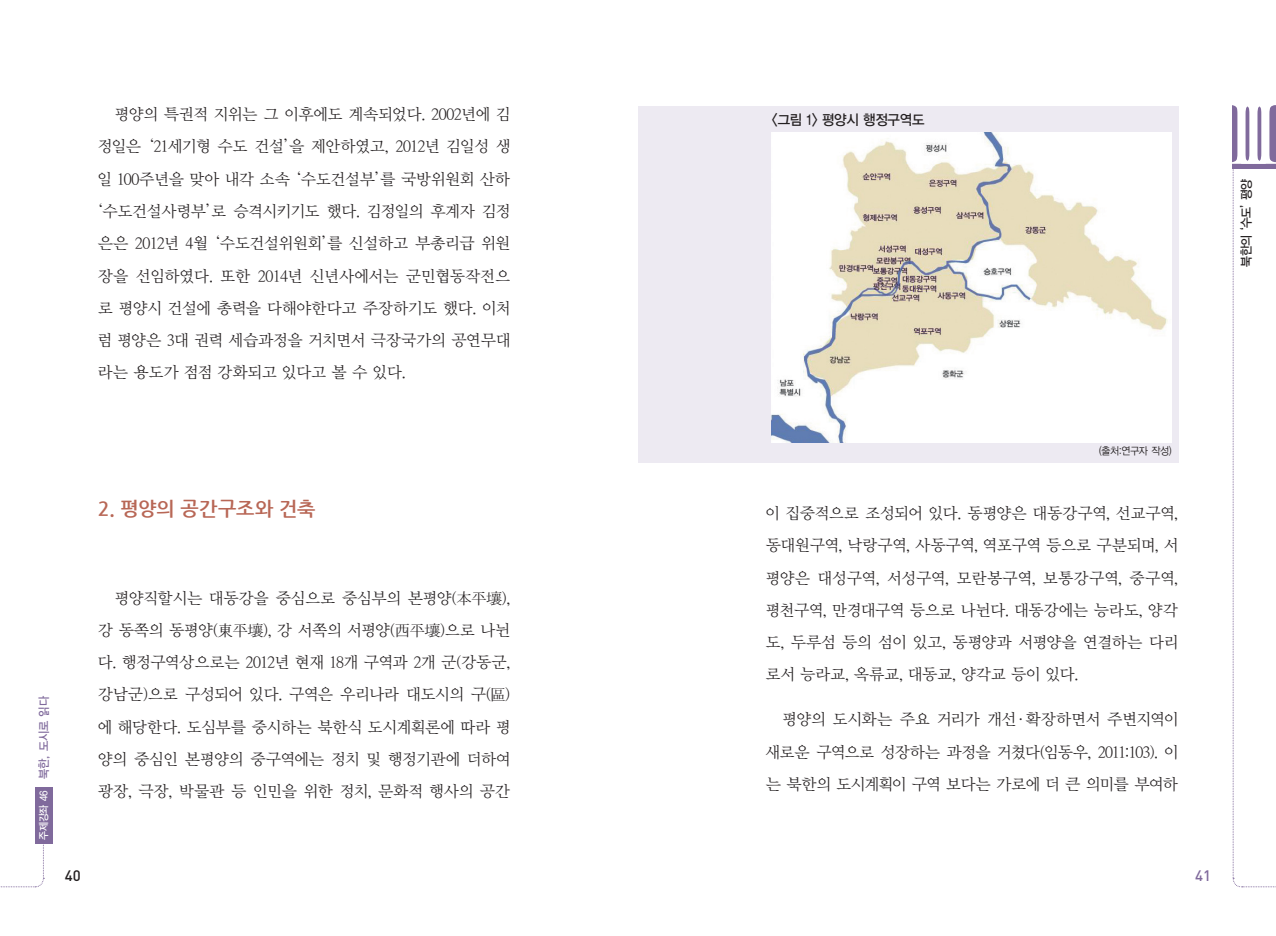
<style>
.page{position:relative;width:1276px;height:936px;background:#fff}
.page>*{position:absolute;margin:0;border:0;box-sizing:border-box;transform-origin:0 0}
.t1{font:91.05px "Times New Roman";color:#fff;scale:.95 1}
.t2{font:700 19.5px "Nanum Gothic";letter-spacing:.005em;color:#b86756}
.t3{font:16.05px/32.2px "Y Mj O42";letter-spacing:-.085em;color:#231f20;text-align:justify}
.t4{font:16.05px "Y Mj O42";letter-spacing:-.105em;color:#231f20}
.t5{font:16.05px "Y Mj O42";letter-spacing:-.065em;color:#231f20}
.t6{font:500 15px "DIN Pro";color:#231f20}
.t7{font:500 15px "DIN Pro";color:#806a9c}
.t8{font:14.25px "YDIYGO130";letter-spacing:-.02em;color:#231f20;scale:.95 1}
.t9{font:12.75px "YDIYGO130";letter-spacing:-.03em;color:#231f20;scale:.93 1}
.t10{font:12px "YDIYGO130";color:#806a9c;scale:.93 1}
.t11{font:10.5px "YDIYGO120";letter-spacing:-.025em;color:#231f20;scale:.93 1}
.t12{font:10.5px "YDIYGO130";letter-spacing:-.015em;color:#fff;scale:.93 1}
</style>
<div class="page">
<svg style="left:1232px;top:169px;width:44px;height:718px"></svg>
<svg style="left:0;top:843px;width:44px;height:44px"></svg>
<div style="left:35px;top:786px;width:18px;height:57px;background:#806a9c"></div>
<div style="left:1232px;top:105px;width:44px;height:64px;background:#806a9c"></div>
<div style="left:638px;top:106px;width:540px;height:356px;background:#edeaf2"></div>
<img style="left:772px;top:132px;width:399px;height:310px">
<p class="t3" style="left:114px;top:99px;width:399px">평양의 특권적 지위는 그 이후에도 계속되었다. 2002년에 김</p>
<p class="t3" style="left:97px;top:131px;width:415px">정일은 ‘21세기형 수도 건설’을 제안하였고, 2012년 김일성 생</p>
<p class="t3" style="left:97px;top:163px;width:415px">일 100주년을 맞아 내각 소속 ‘수도건설부’를 국방위원회 산하</p>
<p class="t4" style="left:87px;top:203px;width:426px">‘수도건설사령부’로 승격시키기도 했다. 김정일의 후계자 김정</p>
<p class="t3" style="left:98px;top:228px;width:415px">은은 2012년 4월 ‘수도건설위원회’를 신설하고 부총리급 위원</p>
<p class="t3" style="left:97px;top:260px;width:415px">장을 선임하였다. 또한 2014년 신년사에서는 군민협동작전으</p>
<p class="t3" style="left:97px;top:292px;width:416px">로 평양시 건설에 총력을 다해야한다고 주장하기도 했다. 이처</p>
<p class="t3" style="left:97px;top:325px;width:416px">럼 평양은 3대 권력 세습과정을 거치면서 극장국가의 공연무대</p>
<p class="t5" style="left:97px;top:364px;width:310px">라는 용도가 점점 강화되고 있다고 볼 수 있다.</p>
<p class="t2" style="left:98px;top:499px;width:219px">2. 평양의 공간구조와 건축</p>
<p class="t10" style="left:37px;top:779px;width:91px;rotate:-90deg">북한, 도시로 읽다</p>
<p class="t12" style="left:38px;top:840px;width:55px;rotate:-90deg">주제강좌 46</p>
<p class="t6" style="left:65px;top:865px;width:17px">40</p>
<p class="t3" style="left:97px;top:582px;width:416px;text-indent:17px">평양직할시는 대동강을 중심으로 중심부의 본평양(本平壤), 강 동쪽의 동평양(東平壤), 강 서쪽의 서평양(西平壤)으로 나뉜 다. 행정구역상으로는 2012년 현재 18개 구역과 2개 군(강동군, 강남군)으로 구성되어 있다. 구역은 우리나라 대도시의 구(區) 에 해당한다. 도심부를 중시하는 북한식 도시계획론에 따라 평 양의 중심인 본평양의 중구역에는 정치 및 행정기관에 더하여 광장, 극장, 박물관 등 인민을 위한 정치, 문화적 행사의 공간</p>
<p class="t8" style="left:772px;top:111px;width:162px">&lt;그림 1&gt; 평양시 행정구역도</p>
<h1 class="t1" style="left:1227px;top:69px;width:57px">III</h1>
<p class="t9" style="left:1239px;top:267px;width:97px;rotate:-90deg">북한의 ‘수도’평양</p>
<p class="t11" style="left:1099px;top:445px;width:80px">(출처:연구자 작성)</p>
<p class="t3" style="left:765px;top:497px;width:416px">이 집중적으로 조성되어 있다. 동평양은 대동강구역, 선교구역, 동대원구역, 낙랑구역, 사동구역, 역포구역 등으로 구분되며, 서 평양은 대성구역, 서성구역, 모란봉구역, 보통강구역, 중구역, 평천구역, 만경대구역 등으로 나뉜다. 대동강에는 능라도, 양각 도, 두루섬 등의 섬이 있고, 동평양과 서평양을 연결하는 다리 로서 능라교, 옥류교, 대동교, 양각교 등이 있다.</p>
<p class="t3" style="left:765px;top:704px;width:416px;text-indent:17px">평양의 도시화는 주요 거리가 개선·확장하면서 주변지역이 새로운 구역으로 성장하는 과정을 거쳤다(임동우, 2011:103). 이 는 북한의 도시계획이 구역 보다는 가로에 더 큰 의미를 부여하</p>
<p class="t7" style="left:1195px;top:865px;width:17px">41</p>
</div>
